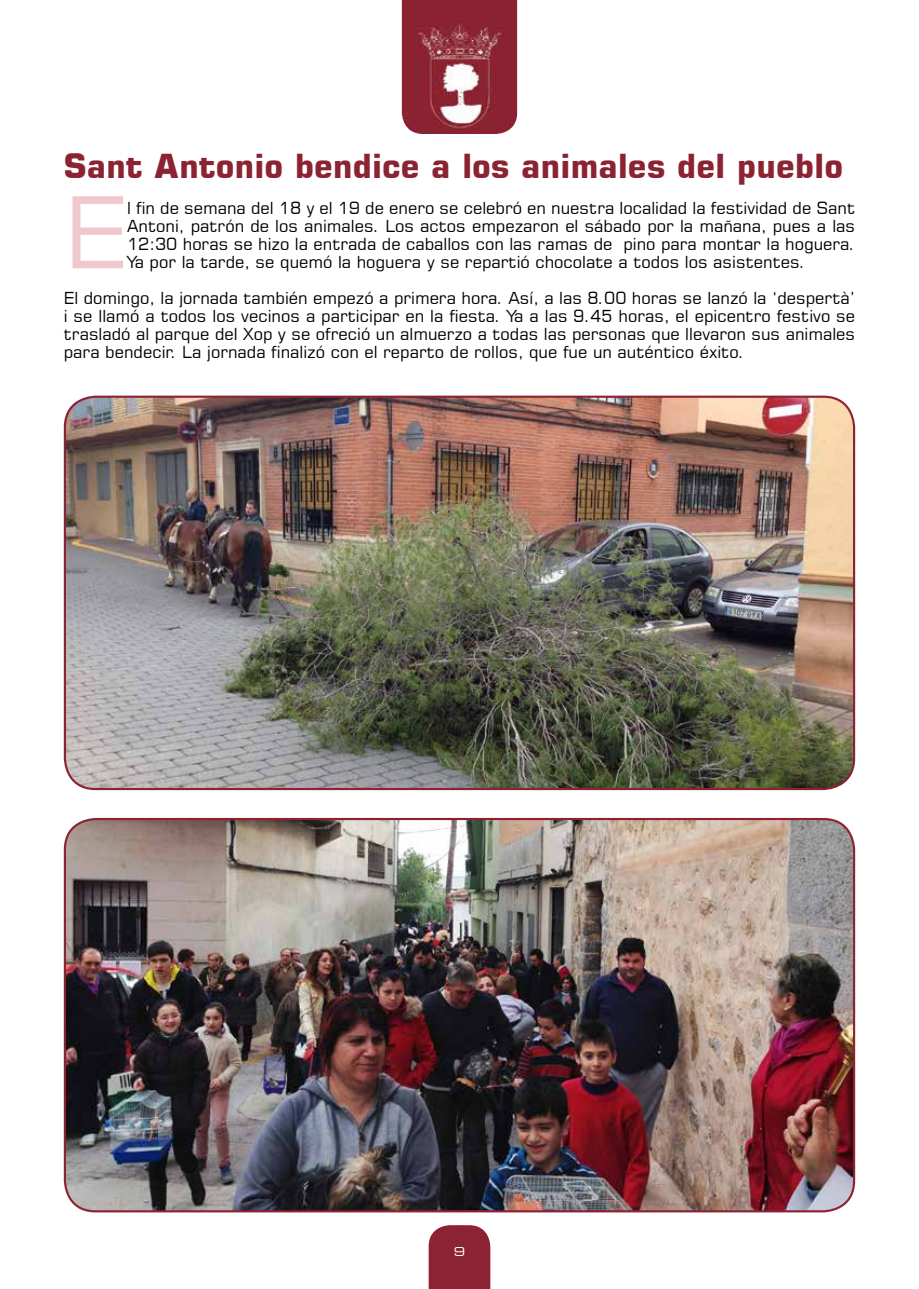
<style>
.page{position:relative;width:919px;height:1289px;background:#fff}
.page>*{position:absolute;margin:0;border:0;box-sizing:border-box;transform-origin:0 0}
.t1{font:99px "Square 721 BT";color:#efc7cd}
.t2{font:700 33px "Square 721 BT";color:#8b2332}
.t3{font:16.5px/18px "Square 721 BT";color:#000;text-align:justify}
.t4{font:expanded 12px "Square 721 BT";color:#fff}
</style>
<div class="page">
<svg style="left:428px;top:1225px;width:62px;height:63px;background:#912f3d"></svg>
<img style="left:402px;top:0;width:115px;height:134px">
<img style="left:65px;top:819px;width:789px;height:392px">
<div style="left:64px;top:818px;width:791px;height:394px;border:2px solid #8b2332;border-radius:31px"></div>
<img style="left:65px;top:398px;width:789px;height:391px">
<div style="left:64px;top:395px;width:791px;height:395px;border:2px solid #8b2332;border-radius:31px"></div>
<h2 class="t2" style="left:64px;top:146px;width:780px">Sant Antonio bendice a los animales del pueblo</h2>
<h1 class="t1" style="left:64px;top:170px;width:65px">E</h1>
<p class="t3" style="left:127px;top:199px;width:729px">l fin de semana del 18 y el 19 de enero se celebró en nuestra localidad la festividad de Sant Antoni, patrón de los animales. Los actos empezaron el sábado por la mañana, pues a las 12:30 horas se hizo la entrada de caballos con las ramas de pino para montar la hoguera.<br>Ya por la tarde, se quemó la hoguera y se repartió chocolate a todos los asistentes.</p>
<p class="t3" style="left:64px;top:289px;width:792px">El domingo, la jornada también empezó a primera hora. Así, a las 8.00 horas se lanzó la ‘despertà’ i se llamó a todos los vecinos a participar en la fiesta. Ya a las 9.45 horas, el epicentro festivo se trasladó al parque del Xop y se ofreció un almuerzo a todas las personas que llevaron sus animales para bendecir. La jornada finalizó con el reparto de rollos, que fue un auténtico éxito.</p>
<p class="t4" style="left:454px;top:1243px;width:13px">9</p>
</div>
